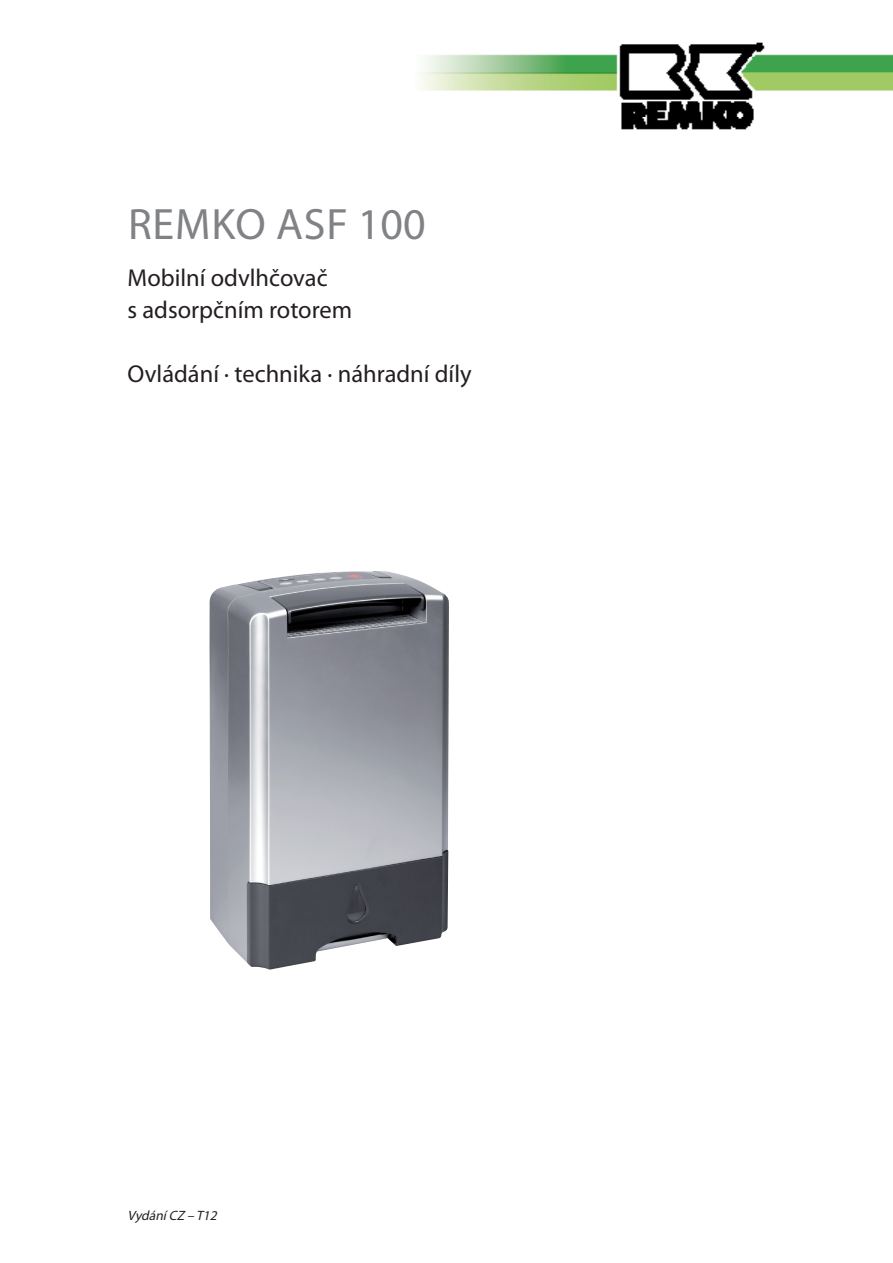
<style>
.page{position:relative;width:893px;height:1263px;background:#fff}
.page>*{position:absolute;margin:0;border:0;box-sizing:border-box;transform-origin:0 0}
.t1{font:44.1px "Myriad Pro";letter-spacing:.02em;color:#808285}
.t2{font:24.45px "Myriad Pro";color:#231f20}
.t3{font:italic 13.5px "Myriad Pro";color:#231f20}
</style>
<div class="page">
<img style="left:420px;top:42px;width:473px;height:88px">
<img style="left:209px;top:571px;width:240px;height:398px">
<p class="t1" style="left:128px;top:197px;width:299px">REMKO ASF 100</p>
<p class="t2" style="left:128px;top:263px;width:202px">Mobilní odvlhčovač</p>
<p class="t2" style="left:128px;top:295px;width:226px">s adsorpčním rotorem</p>
<p class="t2" style="left:128px;top:358px;width:346px">Ovládání · technika · náhradní díly</p>
<p class="t3" style="left:128px;top:1207px;width:94px">VydáníCZ – T12</p>
</div>
